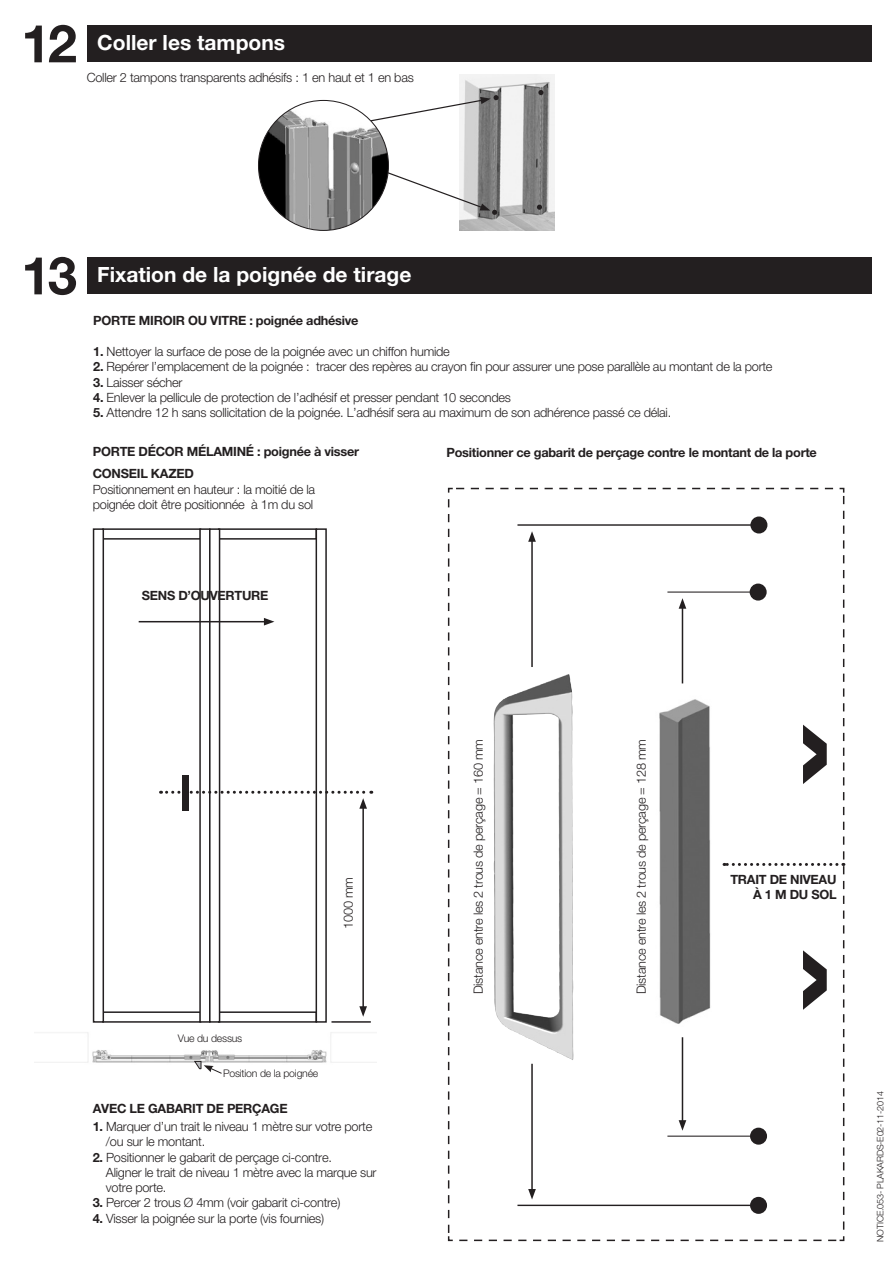
<style>
.page{position:relative;width:893px;height:1263px;background:#fff}
.page>*{position:absolute;margin:0;border:0;box-sizing:border-box;transform-origin:0 0}
.t1{font:700 52.5px "Helvetica Neue";color:#231f20}
.t2{font:700 21px "Helvetica Neue";color:#fff}
.t3{font:300 12.75px/15.3px "Helvetica Neue";letter-spacing:-.02em;color:#231f20}
.t4{font:700 12.75px/15.3px "Helvetica Neue";letter-spacing:-.02em;color:#231f20;text-align:right}
.t5{font:300 10.5px "Helvetica Neue";letter-spacing:-.02em;color:#231f20}
.t6{font:300 9px "Helvetica Neue";letter-spacing:-.02em;color:#231f20}
.s1{font-weight:700}
</style>
<div class="page">
<img style="left:35px;top:1032px;width:341px;height:31px">
<div style="left:102px;top:528px;width:99px;height:12px;border:2px solid #231f20"></div>
<div style="left:218px;top:528px;width:99px;height:12px;border:2px solid #231f20"></div>
<div style="left:102px;top:1011px;width:99px;height:12px;border:2px solid #231f20"></div>
<div style="left:218px;top:1011px;width:99px;height:12px;border:2px solid #231f20"></div>
<div style="left:93px;top:528px;width:11px;height:495px;border:2px solid #231f20"></div>
<div style="left:199px;top:528px;width:12px;height:495px;border:2px solid #231f20"></div>
<div style="left:209px;top:528px;width:11px;height:495px;border:2px solid #231f20"></div>
<div style="left:316px;top:528px;width:11px;height:495px;border:2px solid #231f20"></div>
<div style="left:183px;top:775px;width:6px;height:36px;background:#231f20"></div>
<hr style="left:362px;top:806px;width:2px;height:202px;background:#231f20">
<svg style="left:359px;top:1006px;width:8px;height:11px"></svg>
<svg style="left:161px;top:791px;width:211px;height:18px"></svg>
<hr style="left:331px;top:1021px;width:40px;height:2px;background:#231f20">
<svg style="left:447px;top:487px;width:398px;height:755px"></svg>
<div style="left:750px;top:516px;width:17px;height:17px;background:#231f20;border-radius:50%"></div>
<div style="left:750px;top:1197px;width:17px;height:17px;background:#231f20;border-radius:50%"></div>
<hr style="left:517px;top:524px;width:241px;height:2px;background:#231f20">
<hr style="left:667px;top:591px;width:91px;height:2px;background:#231f20">
<hr style="left:667px;top:1135px;width:91px;height:2px;background:#231f20">
<hr style="left:517px;top:1205px;width:241px;height:1px;background:#231f20">
<div style="left:750px;top:583px;width:17px;height:18px;background:#231f20;border-radius:50%"></div>
<div style="left:750px;top:1128px;width:17px;height:17px;background:#231f20;border-radius:50%"></div>
<hr style="left:139px;top:621px;width:127px;height:1px;background:#231f20">
<svg style="left:264px;top:618px;width:10px;height:7px"></svg>
<div style="left:87px;top:258px;width:785px;height:36px;background:#231f20"></div>
<img style="left:258px;top:100px;width:130px;height:130px;border-radius:65px">
<img style="left:459px;top:74px;width:96px;height:156px">
<svg style="left:538px;top:90px;width:5px;height:5px"></svg>
<svg style="left:537px;top:205px;width:5px;height:5px"></svg>
<svg style="left:370px;top:95px;width:129px;height:27px"></svg>
<svg style="left:386px;top:171px;width:111px;height:44px"></svg>
<div style="left:87px;top:26px;width:785px;height:36px;background:#231f20"></div>
<svg style="left:194px;top:1061px;width:29px;height:13px"></svg>
<h1 class="t1" style="left:21px;top:11px;width:57px">12</h1>
<h2 class="t2" style="left:97px;top:30px;width:189px">Coller les tampons</h2>
<p class="t3" style="left:87px;top:70px;width:329px">Coller 2 tampons transparents adhésifs : 1 en haut et 1 en bas</p>
<h1 class="t1" style="left:21px;top:243px;width:57px">13</h1>
<h2 class="t2" style="left:97px;top:262px;width:316px">Fixation de la poignée de tirage</h2>
<p class="t4" style="left:93px;top:313px;width:267px">PORTE MIROIR OU VITRE : poignée adhésive</p>
<p class="t3" style="left:93px;top:343px;width:358px"><span class="s1">1.</span> Nettoyer la surface de pose de la poignée avec un chiffon humide</p>
<p class="t3" style="left:93px;top:359px;width:681px"><span class="s1">2.</span> Repérer l’emplacement de la poignée : tracer des repères au crayon fin pour assurer une pose parallèle au montant de la porte</p>
<p class="t3" style="left:93px;top:374px;width:91px"><span class="s1">3.</span> Laisser sécher</p>
<p class="t3" style="left:93px;top:389px;width:419px"><span class="s1">4.</span> Enlever la pellicule de protection de l’adhésif et presser pendant 10 secondes</p>
<p class="t3" style="left:93px;top:405px;width:580px"><span class="s1">5.</span> Attendre 12 h sans sollicitation de la poignée. L’adhésif sera au maximum de son adhérence passé ce délai.</p>
<p class="t4" style="left:93px;top:444px;width:268px">PORTE DÉCOR MÉLAMINÉ : poignée à visser</p>
<p class="t4" style="left:93px;top:466px;width:103px">CONSEIL KAZED</p>
<p class="t3" style="left:93px;top:481px;width:224px">Positionnement en hauteur : la moitié de la poignée doit être positionnée à 1m du sol</p>
<p class="t4" style="left:142px;top:587px;width:128px">SENS D’OUVERTURE</p>
<p class="t4" style="left:446px;top:445px;width:372px">Positionner ce gabarit de perçage contre le montant de la porte</p>
<p class="t3" style="left:340px;top:929px;width:53px;rotate:-90deg">1000 mm</p>
<p class="t5" style="left:178px;top:1032px;width:66px">Vue du dessus</p>
<p class="t5" style="left:223px;top:1066px;width:97px">Position de la poignée</p>
<p class="t4" style="left:93px;top:1100px;width:196px">AVEC LE GABARIT DE PERÇAGE</p>
<p class="t3" style="left:106px;top:1118px;width:268px;text-indent:-13px"><span class="s1">1.</span> Marquer d’un trait le niveau 1 mètre sur votre porte /ou sur le montant.</p>
<p class="t3" style="left:106px;top:1149px;width:272px;text-indent:-13px"><span class="s1">2.</span> Positionner le gabarit de perçage ci-contre.<br>Aligner le trait de niveau 1 mètre avec la marque sur votre porte.</p>
<p class="t3" style="left:93px;top:1195px;width:249px"><span class="s1">3.</span> Percer 2 trous Ø 4mm (voir gabarit ci-contre)</p>
<p class="t3" style="left:93px;top:1210px;width:233px"><span class="s1">4.</span> Visser la poignée sur la porte (vis fournies)</p>
<p class="t3" style="left:470px;top:994px;width:257px;rotate:-90deg">Distance entre les 2 trous de perçage = 160 mm</p>
<p class="t3" style="left:633px;top:994px;width:257px;rotate:-90deg">Distance entre les 2 trous de perçage = 128 mm</p>
<p class="t4" style="left:730px;top:871px;width:108px">TRAIT DE NIVEAU<br>À 1 M DU SOL</p>
<p class="t6" style="left:875px;top:1242px;width:152px;rotate:-90deg">NOTICE.053- PLAKARDS-E02-11-2014</p>
</div>
